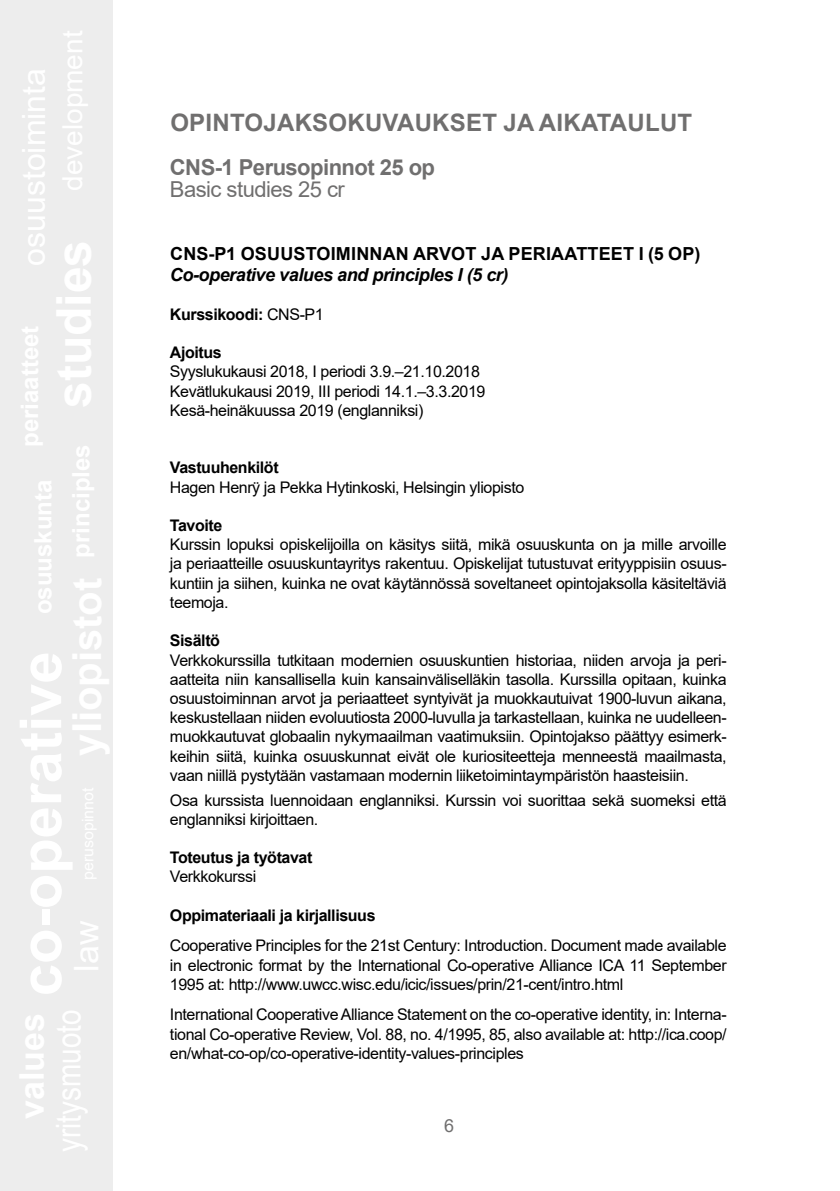
<style>
.page{position:relative;width:840px;height:1191px;background:#fff}
.page>*{position:absolute;margin:0;border:0;box-sizing:border-box;transform-origin:0 0}
.t1{font:700 24px "Arial";letter-spacing:.01em;color:#706f6f}
.t2{font:700 22px "Arial";letter-spacing:-.025em;color:#706f6f}
.t3{font:22px "Arial";letter-spacing:-.025em;color:#706f6f}
.t4{font:700 18px "Arial";letter-spacing:.01em;color:#000}
.t5{font:italic 700 18px "Arial";letter-spacing:-.025em;color:#000}
.t6{font:18px "Arial";color:#706f6f}
.t7{font:16px/19.2px "Arial";letter-spacing:-.025em;color:#000;text-align:justify}
.t8{font:700 16px "Arial";letter-spacing:-.025em;color:#000}
.s1{font-weight:400}
</style>
<div class="page">
<div style="left:0;top:0;width:112px;height:1191px;background:#ededed"></div>
<h1 class="t1" style="left:170px;top:106px;width:523px">OPINTOJAKSOKUVAUKSET JA AIKATAULUT</h1>
<h2 class="t2" style="left:170px;top:152px;width:266px">CNS-1 Perusopinnot 25 op</h2>
<h2 class="t3" style="left:170px;top:174px;width:176px">Basic studies 25 cr</h2>
<p class="t4" style="left:170px;top:241px;width:531px">CNS-P1 OSUUSTOIMINNAN ARVOT JA PERIAATTEET I (5 OP)</p>
<p class="t5" style="left:170px;top:263px;width:340px">Co-operative values and principles I (5 cr)</p>
<p class="t8" style="left:170px;top:303px;width:155px">Kurssikoodi: <span class="s1">CNS-P1</span></p>
<p class="t8" style="left:170px;top:341px;width:53px">Ajoitus</p>
<p class="t7" style="left:170px;top:362px;width:317px;text-align:left">Syyslukukausi 2018, I periodi 3.9.–21.10.2018<br>Kevätlukukausi 2019, III periodi 14.1.–3.3.2019<br>Kesä-heinäkuussa 2019 (englanniksi)</p>
<p class="t8" style="left:170px;top:456px;width:110px">Vastuuhenkilöt</p>
<p class="t7" style="left:170px;top:477px;width:355px">Hagen Henrÿ ja Pekka Hytinkoski, Helsingin yliopisto</p>
<p class="t8" style="left:170px;top:514px;width:54px">Tavoite</p>
<p class="t7" style="left:170px;top:535px;width:558px">Kurssin lopuksi opiskelijoilla on käsitys siitä, mikä osuuskunta on ja mille arvoille ja periaatteille osuuskuntayritys rakentuu. Opiskelijat tutustuvat erityyppisiin osuus&shy;kuntiin ja siihen, kuinka ne ovat käytännössä soveltaneet opintojaksolla käsiteltäviä teemoja.</p>
<p class="t8" style="left:170px;top:629px;width:52px">Sisältö</p>
<p class="t7" style="left:170px;top:650px;width:558px">Verkkokurssilla tutkitaan modernien osuuskuntien historiaa, niiden arvoja ja peri&shy;aatteita niin kansallisella kuin kansainväliselläkin tasolla. Kurssilla opitaan, kuinka osuustoiminnan arvot ja periaatteet syntyivät ja muokkautuivat 1900-luvun aikana, keskustellaan niiden evoluutiosta 2000-luvulla ja tarkastellaan, kuinka ne uudelleen&shy;muokkautuvat globaalin nykymaailman vaatimuksiin. Opintojakso päättyy esimerk&shy;keihin siitä, kuinka osuuskunnat eivät ole kuriositeetteja menneestä maailmasta, vaan niillä pystytään vastamaan modernin liiketoimintaympäristön haasteisiin.</p>
<p class="t7" style="left:170px;top:790px;width:558px">Osa kurssista luennoidaan englanniksi. Kurssin voi suorittaa sekä suomeksi että englanniksi kirjoittaen.</p>
<p class="t8" style="left:170px;top:846px;width:144px">Toteutus ja työtavat</p>
<p class="t7" style="left:170px;top:867px;width:88px">Verkkokurssi</p>
<p class="t8" style="left:170px;top:904px;width:207px">Oppimateriaali ja kirjallisuus</p>
<p class="t7" style="left:170px;top:936px;width:558px">Cooperative Principles for the 21st Century: Introduction. Document made available in electronic format by the International Co-operative Alliance ICA 11 September 1995 at: http://www.uwcc.wisc.edu/icic/issues/prin/21-cent/intro.html</p>
<p class="t7" style="left:170px;top:1005px;width:558px">International Cooperative Alliance Statement on the co-operative identity, in: Interna&shy;tional Co-operative Review, Vol. 88, no. 4/1995, 85, also available at: http://ica.coop/ en/what-co-op/co-operative-identity-values-principles</p>
<p class="t6" style="left:444px;top:1113px;width:12px">6</p>
</div>
